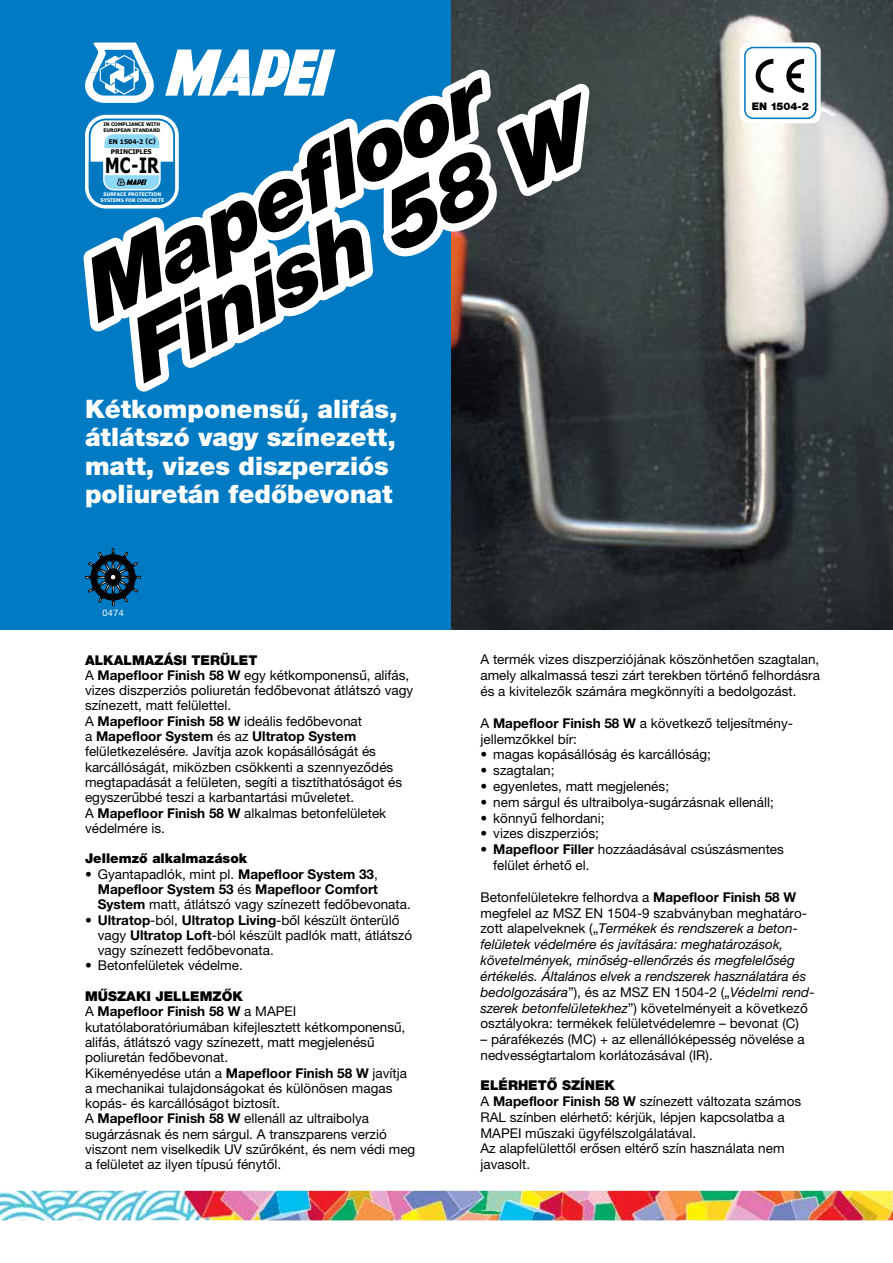
<style>
.page{position:relative;width:893px;height:1263px;background:#fff}
.page>*{position:absolute;margin:0;border:0;box-sizing:border-box;transform-origin:0 0}
.t1{font:italic 900 85.8px/74.2px "Helvetica Neue LTW1 G";color:#fff}
.t2{font:900 25.5px/28.5px "Helvetica Neue LTW1 G";color:#fff}
.t3{font:700 21.3px "Tahoma";color:#000;scale:.77 1}
.t4{font:13.5px/15.3px "Helvetica Neue LTW1 G";color:#000}
.t5{font:italic 13.5px/15.8px "Helvetica Neue LTW1 G";color:#000}
.t6{font:900 13.5px "Helvetica Neue LTW1 G";color:#000}
.t7{font:900 10.5px "Helvetica Neue LTW1 G";color:#000}
.t8{font:9px "Helvetica Neue LTW1 G";color:#fff}
.t9{font:700 6.6px "Tahoma";color:#000}
.t10{font:700 4.95px/5.7px "Tahoma";color:#fff;text-align:center}
.t11{font:700 4.95px/5.7px "Tahoma";color:#000}
.s1{font-weight:900}
.s2{font-weight:700}
.s3{font-style:normal}
.s4{font-weight:700;font-style:normal}
</style>
<div class="page">
<img style="left:451px;top:0;width:442px;height:629px">
<div style="left:0;top:0;width:451px;height:629px;background:#007ac2"></div>
<img style="left:0;top:1191px;width:893px;height:29px">
<svg style="left:85px;top:43px;width:69px;height:60px"></svg>
<svg style="left:165px;top:50px;width:170px;height:46px"></svg>
<svg style="left:155px;top:223px;width:116px;height:103px"></svg>
<svg style="left:381px;top:123px;width:95px;height:85px"></svg>
<svg style="left:85px;top:115px;width:94px;height:93px"></svg>
<div style="left:91px;top:120px;width:82px;height:83px;background:#fff;border-radius:15px"></div>
<svg style="left:89px;top:133px;width:86px;height:72px"></svg>
<div style="left:740px;top:43px;width:81px;height:80px;background:#fff;border-radius:9px"></div>
<div style="left:744px;top:47px;width:72px;height:72px;border:2px solid #007ac2;border-radius:9px"></div>
<svg style="left:756px;top:59px;width:17px;height:34px"></svg>
<svg style="left:786px;top:59px;width:18px;height:34px"></svg>
<svg style="left:85px;top:549px;width:56px;height:57px"></svg>
<h1 class="t1" style="left:69px;top:264px;width:518px;rotate:-27deg">Mapefl oor<br>Finish 58 W</h1>
<p class="t11" style="left:103px;top:121px;width:59px">IN COMPLIANCE WITH<br>EUROPEAN STANDARD</p>
<p class="t9" style="left:109px;top:137px;width:48px">EN 1504-2 (C)</p>
<h3 class="t3" style="left:105px;top:152px;width:71px">MC-IR</h3>
<p class="t9" style="left:111px;top:148px;width:42px">PRINCIPLES</p>
<p class="t10" style="left:101px;top:192px;width:65px">SURFACE PROTECTION<br>SYSTEMS FOR CONCRETE</p>
<h2 class="t2" style="left:85px;top:395px;width:314px">Kétkomponensű, alifás, átlátszó vagy színezett, matt, vizes diszperziós poliuretán fedőbevonat</h2>
<p class="t8" style="left:102px;top:607px;width:23px">0474</p>
<p class="t7" style="left:752px;top:100px;width:59px">EN 1504-2</p>
<p class="t4" style="left:85px;top:652px;width:330px"><span class="s1">ALKALMAZÁSI TERÜLET<br></span>A <span class="s2">Mapefloor Finish 58 W</span> egy kétkomponensű, alifás, vizes diszperziós poliuretán fedőbevonat átlátszó vagy színezett, matt felülettel.<br>A <span class="s2">Mapefloor Finish 58 W</span> ideális fedőbevonat<br>a <span class="s2">Mapefloor System</span> és az <span class="s2">Ultratop System </span>felületkezelésére. Javítja azok kopásállóságát és karcállóságát, miközben csökkenti a szennyeződés megtapadását a felületen, segíti a tisztíthatóságot és egyszerűbbé teszi a karbantartási műveletet.<br>A <span class="s2">Mapefloor Finish 58 W</span> alkalmas betonfelületek védelmére is.</p>
<p class="t6" style="left:85px;top:850px;width:164px">Jellemző alkalmazások</p>
<p class="t4" style="left:98px;top:866px;width:314px;text-indent:-13px">• Gyantapadlók, mint pl. <span class="s2">Mapefloor System 33</span>,<br><span class="s2">Mapefloor System 53</span> és <span class="s2">Mapefloor Comfort<br>System</span> matt, átlátszó vagy színezett fedőbevonata.</p>
<p class="t4" style="left:98px;top:912px;width:316px;text-indent:-13px">• <span class="s2">Ultratop</span>-ból, <span class="s2">Ultratop Living</span>-ből készült önterülő vagy <span class="s2">Ultratop Loft</span>-ból készült padlók matt, átlátszó vagy színezett fedőbevonata.</p>
<p class="t4" style="left:85px;top:958px;width:159px">• Betonfelületek védelme.</p>
<p class="t4" style="left:85px;top:988px;width:332px"><span class="s1">MŰSZAKI JELLEMZŐK<br></span>A <span class="s2">Mapefloor Finish 58 W</span> a MAPEI kutatólaboratóriumában kifejlesztett kétkomponensű, alifás, átlátszó vagy színezett, matt megjelenésű poliuretán fedőbevonat.<br>Kikeményedése után a <span class="s2">Mapefloor Finish 58 W</span> javítja a mechanikai tulajdonságokat és különösen magas kopás- és karcállóságot biztosít.<br>A <span class="s2">Mapefloor Finish 58 W</span> ellenáll az ultraibolya sugárzásnak és nem sárgul. A transzparens verzió viszont nem viselkedik UV szűrőként, és nem védi meg a felületet az ilyen típusú fénytől.</p>
<p class="t4" style="left:480px;top:652px;width:341px;line-height:15.8px;text-align:justify">A termék vizes diszperziójának köszönhetően szagtalan, amely alkalmassá teszi zárt terekben történő felhordásra és a kivitelezők számára megkönnyíti a bedolgozást.</p>
<p class="t4" style="left:480px;top:715px;width:314px;line-height:15.8px">A <span class="s2">Mapefloor Finish 58 W</span> a következő teljesítmény&shy;jellemzőkkel bír:</p>
<p class="t4" style="left:480px;top:747px;width:232px">• magas kopásállóság és karcállóság;</p>
<p class="t4" style="left:480px;top:763px;width:75px">• szagtalan;</p>
<p class="t4" style="left:480px;top:778px;width:190px">• egyenletes, matt megjelenés;</p>
<p class="t4" style="left:480px;top:794px;width:295px">• nem sárgul és ultraibolya-sugárzásnak ellenáll;</p>
<p class="t4" style="left:480px;top:810px;width:126px">• könnyű felhordani;</p>
<p class="t4" style="left:480px;top:826px;width:120px">• vizes diszperziós;</p>
<p class="t4" style="left:493px;top:841px;width:292px;line-height:15.8px;text-indent:-13px">• <span class="s2">Mapefloor Filler</span> hozzáadásával csúszásmentes felület érhető el.</p>
<p class="t5" style="left:480px;top:889px;width:336px"><span class="s3">Betonfelületekre felhordva a</span> <span class="s4">Mapefloor Finish 58 W </span><span class="s3">megfelel az MSZ EN 1504-9 szabványban meghatáro&shy;zott alapelveknek („</span>Termékek és rendszerek a beton&shy;felületek védelmére és javítására: meghatározások, követelmények, minőség-ellenőrzés és megfelelőség értékelés. Általános elvek a rendszerek használatára és bedolgozására<span class="s3">”), és az MSZ EN 1504-2 („</span>Védelmi rend&shy;szerek betonfelületekhez<span class="s3">”) követelményeit a következő osztályokra: termékek felületvédelemre – bevonat (C)</span></p>
<p class="t4" style="left:480px;top:1031px;width:326px;line-height:15.8px">– párafékezés (MC) + az ellenállóképesség növelése a nedvességtartalom korlátozásával (IR).</p>
<p class="t4" style="left:480px;top:1077px;width:322px;line-height:15.8px"><span class="s1">ELÉRHETŐ SZÍNEK<br></span>A <span class="s2">Mapefloor Finish 58 W</span> színezett változata számos RAL színben elérhető: kérjük, lépjen kapcsolatba a MAPEI műszaki ügyfélszolgálatával.<br>Az alapfelülettől erősen eltérő szín használata nem javasolt.</p>
</div>
